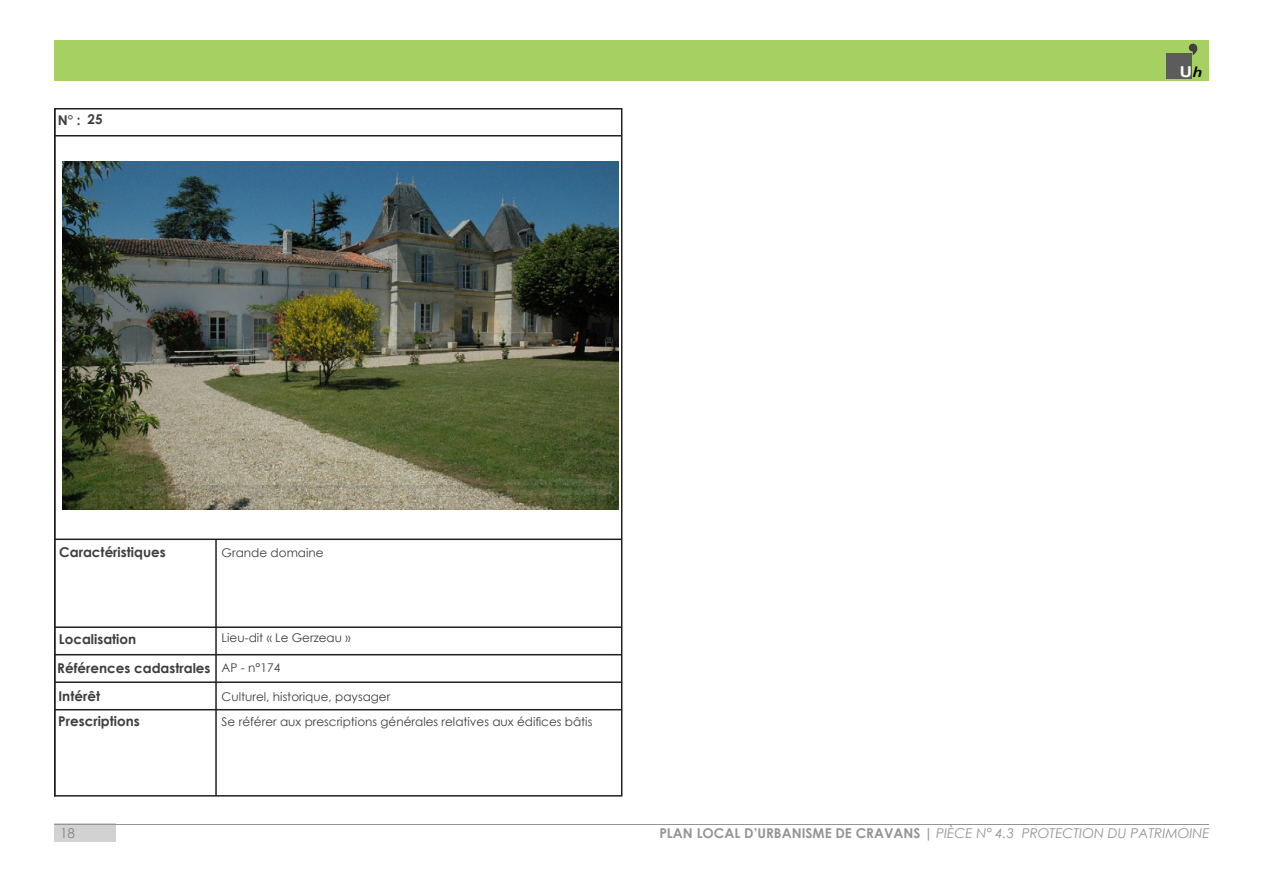
<style>
.page{position:relative;width:1263px;height:893px;background:#fff}
.page>*{position:absolute;margin:0;border:0;box-sizing:border-box;transform-origin:0 0}
.t1{font:700 15px "Arial";color:#fff;scale:1.14 1}
.UH_PARAGRAPHE{font:700 13.5px/28px "Century Gothic";color:#3e3e3f}
.t2{font:italic 13.5px "Century Gothic";color:#939598}
.t3{font:13.5px "Century Gothic";color:#848383}
.UH_PARAGRAPHE-2{font:12px "Century Gothic";color:#3e3e3f}
.s1{font-family:"Corbel";font-style:italic;color:#000}
.s2{font-weight:700;font-style:normal}
</style>
<div class="page">
<hr style="left:55px;top:135px;width:567px;height:2px;background:#231f20">
<hr style="left:54px;top:626px;width:567px;height:2px;background:#231f20">
<hr style="left:215px;top:540px;width:2px;height:256px;background:#231f20">
<hr style="left:54px;top:539px;width:567px;height:1px;background:#231f20">
<hr style="left:54px;top:654px;width:567px;height:1px;background:#231f20">
<hr style="left:54px;top:681px;width:567px;height:2px;background:#231f20">
<hr style="left:54px;top:709px;width:567px;height:1px;background:#231f20">
<hr style="left:54px;top:108px;width:2px;height:689px;background:#231f20">
<div style="left:54px;top:824px;width:61px;height:18px;background:#d1d2d4"></div>
<hr style="left:54px;top:824px;width:1155px;height:1px;background:#939598">
<div style="left:54px;top:41px;width:1155px;height:40px;background:#a6d061"></div>
<svg style="left:1189px;top:44px;width:8px;height:11px"></svg>
<div style="left:1167px;top:53px;width:25px;height:25px;background:#5c5c5c"></div>
<img style="left:62px;top:162px;width:556px;height:348px">
<p class="UH_PARAGRAPHE" style="left:87px;top:105px;width:17px">25</p>
<p class="UH_PARAGRAPHE" style="left:58px;top:105px;width:24px">N° :</p>
<p class="UH_PARAGRAPHE" style="left:59px;top:537px;width:108px">Caractéristiques</p>
<p class="UH_PARAGRAPHE-2" style="left:222px;top:544px;width:103px">Grande domaine</p>
<p class="UH_PARAGRAPHE" style="left:59px;top:624px;width:79px">Localisation</p>
<p class="UH_PARAGRAPHE" style="left:57px;top:654px;width:155px">Références cadastrales<br>Intérêt</p>
<p class="UH_PARAGRAPHE" style="left:58px;top:706px;width:83px">Prescriptions</p>
<p class="UH_PARAGRAPHE-2" style="left:222px;top:629px;width:130px">Lieu-dit « Le Gerzeau »</p>
<p class="UH_PARAGRAPHE-2" style="left:222px;top:659px;width:60px">AP - n°174</p>
<p class="UH_PARAGRAPHE-2" style="left:222px;top:688px;width:170px">Culturel, historique, paysager</p>
<p class="UH_PARAGRAPHE-2" style="left:222px;top:713px;width:372px">Se référer aux prescriptions générales relatives aux édifices bâtis</p>
<p class="t1" style="left:1180px;top:61px;width:21px">U<span class="s1">h</span></p>
<p class="t3" style="left:60px;top:824px;width:16px">18</p>
<p class="t2" style="left:659px;top:824px;width:552px"><span class="s2">PLAN LOCAL D’URBANISME DE CRAVANS |</span> PIÈCE N° 4.3 PROTECTION DU PATRIMOINE</p>
</div>
